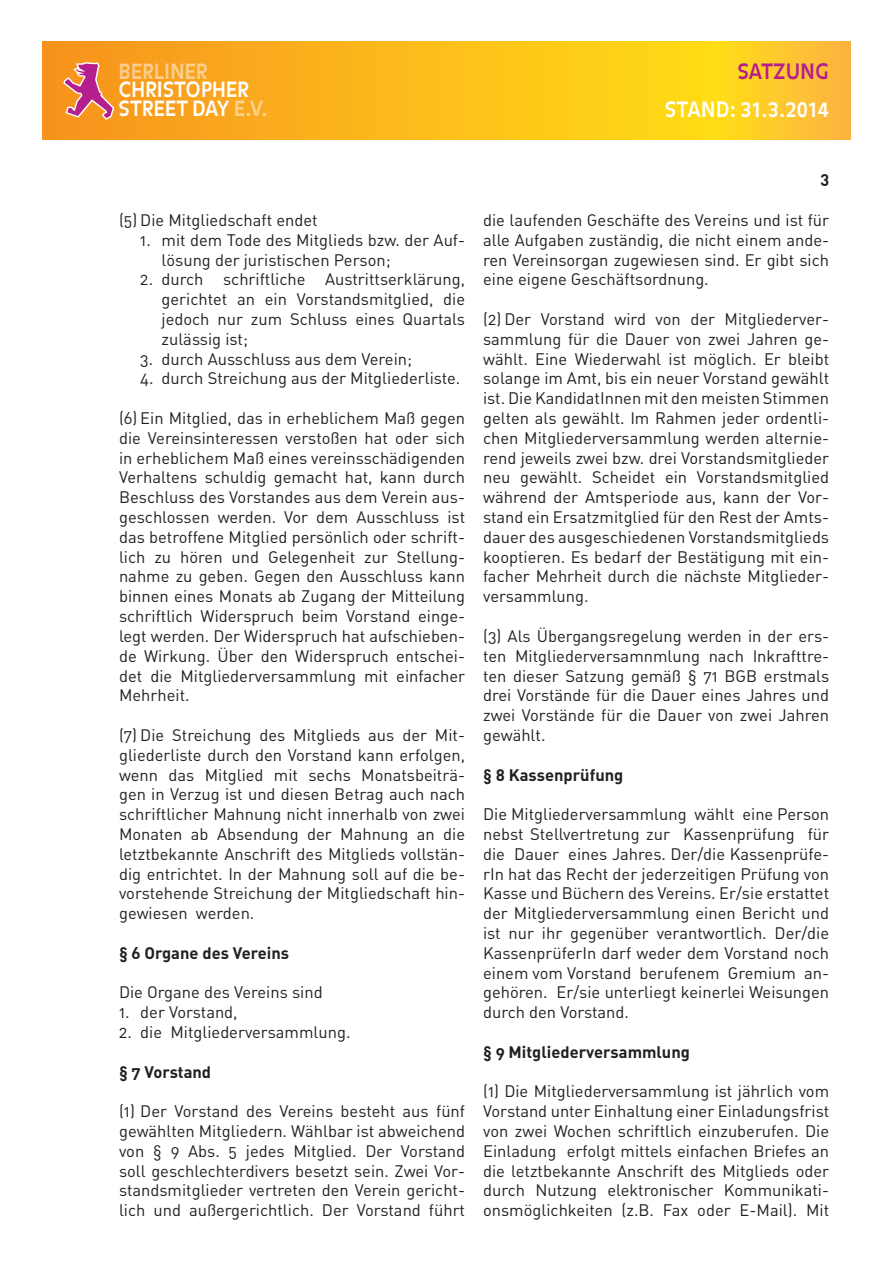
<style>
.page{position:relative;width:893px;height:1263px;background:#fff}
.page>*{position:absolute;margin:0;border:0;box-sizing:border-box;transform-origin:0 0}
.t1{font:700 21px "Balance";letter-spacing:-.01em;color:#fff;scale:.92 1}
.t2{font:700 21px "Balance";color:#b41e8d;scale:.92 1}
.t3{font:700 20.85px/18.5px "Balance";letter-spacing:-.01em;color:#fff;scale:.92 1}
.t4{font:700 20.85px "Balance";letter-spacing:-.01em;color:rgb(255 255 255/.5);scale:.92 1}
.t5{font:16.5px/19.8px "DIN Regular Alternate";color:#231f20;text-align:justify}
.t6{font:16.5px "DIN Bold Alternate";color:#231f20}
.s1{color:rgb(255 255 255/.5)}
</style>
<div class="page">
<svg style="left:43px;top:42px;width:807px;height:97px;background:#fcbb1d"></svg>
<svg style="left:63px;top:62px;width:51px;height:58px;background:#e17c5f"></svg>
<p class="t4" style="left:119px;top:59px;width:98px">BERLINER</p>
<p class="t3" style="left:119px;top:82px;width:163px">CHRISTOPHER<br>STREET DAY <span class="s1">E.V.</span></p>
<p class="t2" style="left:737px;top:59px;width:101px">SATZUNG</p>
<p class="t1" style="left:665px;top:97px;width:180px">STAND: 31.3.2014</p>
<p class="t5" style="left:119px;top:210px;width:200px">(5) Die Mitgliedschaft endet</p>
<p class="t5" style="left:162px;top:230px;width:305px;text-indent:-21px">1. mit dem Tode des Mitglieds bzw. der Auf&shy;lösung der juristischen Person;</p>
<p class="t5" style="left:162px;top:269px;width:305px;text-indent:-21px">2. durch schriftliche Austrittserklärung, gerichtet an ein Vorstandsmitglied, die jedoch nur zum Schluss eines Quartals zulässig ist;</p>
<p class="t5" style="left:140px;top:348px;width:273px">3. durch Ausschluss aus dem Verein;</p>
<p class="t5" style="left:140px;top:368px;width:322px">4. durch Streichung aus der Mitgliederliste.</p>
<p class="t5" style="left:119px;top:408px;width:348px">(6) Ein Mitglied, das in erheblichem Maß gegen die Vereinsinteressen verstoßen hat oder sich in erheblichem Maß eines vereinsschädigenden Verhaltens schuldig gemacht hat, kann durch Beschluss des Vorstandes aus dem Verein aus&shy;geschlossen werden. Vor dem Ausschluss ist das betroffene Mitglied persönlich oder schrift&shy;lich zu hören und Gelegenheit zur Stellung&shy;nahme zu geben. Gegen den Ausschluss kann binnen eines Monats ab Zugang der Mitteilung schriftlich Widerspruch beim Vorstand einge&shy;legt werden. Der Widerspruch hat aufschieben&shy;de Wirkung. Über den Widerspruch entschei&shy;det die Mitgliederversammlung mit einfacher Mehrheit.</p>
<p class="t5" style="left:119px;top:725px;width:348px">(7) Die Streichung des Mitglieds aus der Mit&shy;gliederliste durch den Vorstand kann erfolgen, wenn das Mitglied mit sechs Monatsbeiträ&shy;gen in Verzug ist und diesen Betrag auch nach schriftlicher Mahnung nicht innerhalb von zwei Monaten ab Absendung der Mahnung an die letztbekannte Anschrift des Mitglieds vollstän&shy;dig entrichtet. In der Mahnung soll auf die be&shy;vorstehende Streichung der Mitgliedschaft hin&shy;gewiesen werden.</p>
<p class="t6" style="left:119px;top:942px;width:172px">§ 6 Organe des Vereins</p>
<p class="t5" style="left:119px;top:982px;width:205px">Die Organe des Vereins sind</p>
<p class="t5" style="left:119px;top:1002px;width:120px">1. der Vorstand,</p>
<p class="t5" style="left:119px;top:1022px;width:233px">2. die Mitgliederversammlung.</p>
<p class="t6" style="left:119px;top:1061px;width:94px">§ 7 Vorstand</p>
<p class="t5" style="left:119px;top:1101px;width:348px">(1) Der Vorstand des Vereins besteht aus fünf gewählten Mitgliedern. Wählbar ist abweichend von § 9 Abs. 5 jedes Mitglied. Der Vorstand soll geschlechterdivers besetzt sein. Zwei Vor&shy;standsmitglieder vertreten den Verein gericht&shy;lich und außergerichtlich. Der Vorstand führt</p>
<p class="t6" style="left:820px;top:167px;width:10px">3</p>
<p class="t5" style="left:483px;top:210px;width:348px">die laufenden Geschäfte des Vereins und ist für alle Aufgaben zuständig, die nicht einem ande&shy;ren Vereinsorgan zugewiesen sind. Er gibt sich eine eigene Geschäftsordnung.</p>
<p class="t5" style="left:483px;top:309px;width:348px">(2) Der Vorstand wird von der Mitgliederver&shy;sammlung für die Dauer von zwei Jahren ge&shy;wählt. Eine Wiederwahl ist möglich. Er bleibt solange im Amt, bis ein neuer Vorstand gewählt ist. Die KandidatInnen mit den meisten Stimmen gelten als gewählt. Im Rahmen jeder ordentli&shy;chen Mitgliederversammlung werden alternie&shy;rend jeweils zwei bzw. drei Vorstandsmitglieder neu gewählt. Scheidet ein Vorstandsmitglied während der Amtsperiode aus, kann der Vor&shy;stand ein Ersatzmitglied für den Rest der Amts&shy;dauer des ausgeschiedenen Vorstandsmitglieds kooptieren. Es bedarf der Bestätigung mit ein&shy;facher Mehrheit durch die nächste Mitglieder&shy;versammlung.</p>
<p class="t5" style="left:483px;top:626px;width:348px">(3) Als Übergangsregelung werden in der ers&shy;ten Mitgliederversamnmlung nach Inkrafttre&shy;ten dieser Satzung gemäß § 71 BGB erstmals drei Vorstände für die Dauer eines Jahres und zwei Vorstände für die Dauer von zwei Jahren gewählt.</p>
<p class="t6" style="left:483px;top:764px;width:142px">§ 8 Kassenprüfung</p>
<p class="t5" style="left:483px;top:804px;width:348px">Die Mitgliederversammlung wählt eine Person nebst Stellvertretung zur Kassenprüfung für die Dauer eines Jahres. Der/die Kassenprüfe&shy;rIn hat das Recht der jederzeitigen Prüfung von Kasse und Büchern des Vereins. Er/sie erstattet der Mitgliederversammlung einen Bericht und ist nur ihr gegenüber verantwortlich. Der/die KassenprüferIn darf weder dem Vorstand noch einem vom Vorstand berufenem Gremium an&shy;gehören. Er/sie unterliegt keinerlei Weisungen durch den Vorstand.</p>
<p class="t6" style="left:483px;top:1041px;width:208px">§ 9 Mitgliederversammlung</p>
<p class="t5" style="left:483px;top:1081px;width:348px">(1) Die Mitgliederversammlung ist jährlich vom Vorstand unter Einhaltung einer Einladungsfrist von zwei Wochen schriftlich einzuberufen. Die Einladung erfolgt mittels einfachen Briefes an die letztbekannte Anschrift des Mitglieds oder durch Nutzung elektronischer Kommunikati&shy;onsmöglichkeiten (z.B. Fax oder E-Mail). Mit</p>
</div>
